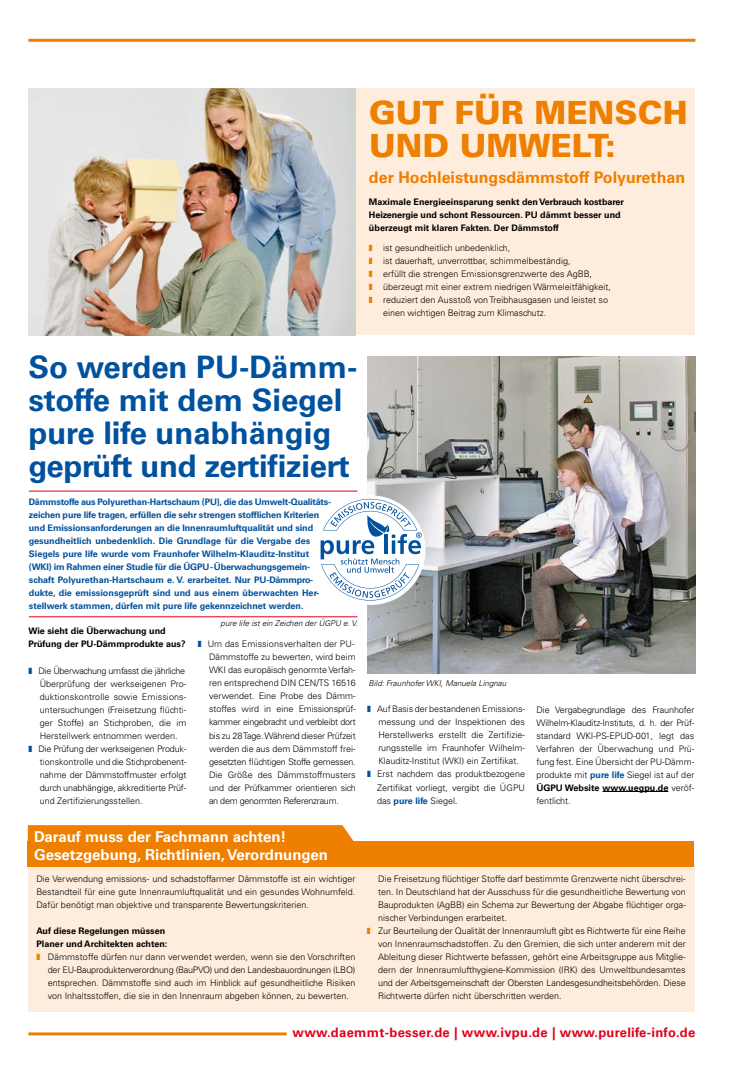
<style>
.page{position:relative;width:738px;height:1078px;background:#fff}
.page>*{position:absolute;margin:0;border:0;box-sizing:border-box;transform-origin:0 0}
.t1{font:900 32px/33px "Univers LT Std";color:#ee7f00}
.t2{font:700 31px/33px "Univers LT Std";color:#00519e}
.t3{font:700 16px "Univers LT Std";color:#ee7f00}
.t4{font:700 15px/18px "Univers LT Std";color:#fff}
.t5{font:700 13px "Univers LT Std";letter-spacing:.025em;color:#e2001a}
.t6{font:300 9px/13px "Univers LT Std";color:#000}
.t7{font:700 9px/13px "Univers LT Std";letter-spacing:-.01em;color:#00519e}
.t8{font:700 9px/13px "Univers LT Std";color:#000}
.t9{font:italic 300 8px "Univers LT Std";color:#000}
.s1{font-weight:700;color:#00519e}
.s2{font-weight:700}
</style>
<div class="page">
<div style="left:355px;top:89px;width:339px;height:246px;background:#feeddc"></div>
<img style="left:28px;top:88px;width:327px;height:247px">
<hr style="left:28px;top:39px;width:666px;height:3px;background:#ee7f00">
<hr style="left:28px;top:1032px;width:258px;height:3px;background:#ee7f00">
<hr style="left:29px;top:490px;width:328px;height:1px;background:#e2001a">
<hr style="left:29px;top:616px;width:328px;height:1px;background:#e2001a">
<hr style="left:602px;top:791px;width:65px;height:1px;background:#000">
<img style="left:367px;top:356px;width:327px;height:317px">
<div style="left:28px;top:865px;width:665px;height:146px;background:#feeddc"></div>
<div style="left:28px;top:841px;width:665px;height:26px;background:#ee7f00"></div>
<svg style="left:28px;top:825px;width:326px;height:16px;background:#ee8207"></svg>
<div style="left:315px;top:495px;width:110px;height:110px;background:#fff;border-radius:50%"></div>
<svg style="left:320px;top:499px;width:101px;height:101px"></svg>
<h1 class="t1" style="left:369px;top:96px;width:320px">GUT FÜR MENSCH<br>UND UMWELT:</h1>
<h3 class="t3" style="left:369px;top:168px;width:317px">der Hochleistungsdämmstoff Polyurethan</h3>
<p class="t8" style="left:369px;top:195px;width:256px">Maximale Energieeinsparung senkt den Verbrauch kostbarer<br>Heizenergie und schont Ressourcen. PU dämmt besser und überzeugt mit klaren Fakten. Der Dämmstoff</p>
<p class="t6" style="left:383px;top:241px;width:229px">ist gesundheitlich unbedenklich,<br>ist dauerhaft, unverrottbar, schimmelbeständig,<br>erfüllt die strengen Emissionsgrenzwerte des AgBB, überzeugt mit einer extrem niedrigen Wärmeleitfähigkeit, reduziert den Ausstoß von Treibhausgasen und leistet so einen wichtigen Beitrag zum Klimaschutz.</p>
<h2 class="t2" style="left:28px;top:351px;width:330px">So werden PU-Dämm&shy;stoffe mit dem Siegel pure life unabhängig geprüft und zertifiziert</h2>
<p class="t7" style="left:29px;top:495px;width:304px">Dämmstoffe aus Polyurethan-Hartschaum (PU), die das Umwelt-Qualitäts&shy;zeichen pure life tragen, erfüllen die sehr strengen stofflichen Kriterien und Emissionsanforderungen an die Innenraumluftqualität und sind gesundheitlich unbedenklich. Die Grundlage für die Vergabe des Siegels pure life wurde vom Fraunhofer Wilhelm-Klauditz-Institut (WKI) im Rahmen einer Studie für die ÜGPU-Überwachungsgemein&shy;schaft Polyurethan-Hartschaum e. V. erarbeitet. Nur PU-Dämmpro&shy;dukte, die emissionsgeprüft sind und aus einem überwachten Her&shy;stellwerk stammen, dürfen mit pure life gekennzeichnet werden.</p>
<p class="t8" style="left:28px;top:624px;width:159px">Wie sieht die Überwachung und<br>Prüfung der PU-Dämmprodukte aus?</p>
<p class="t6" style="left:38px;top:663px;width:149px">Die Überwachung umfasst die jährliche Überprüfung der werkseigenen Pro&shy;duktionskontrolle sowie Emissions&shy;untersuchungen (Freisetzung flüchti&shy;ger Stoffe) an Stichproben, die im Herstellwerk entnommen werden.<br>Die Prüfung der werkseigenen Produk&shy;tionskontrolle und die Stichprobenent&shy;nahme der Dämmstoffmuster erfolgt durch unabhängige, akkreditierte Prüf&shy;und Zertifizierungsstellen.</p>
<p class="t9" style="left:220px;top:618px;width:138px">pure life ist ein Zeichen der ÜGPU e. V.</p>
<p class="t6" style="left:207px;top:637px;width:149px;text-align:justify">Um das Emissionsverhalten der PU-Dämmstoffe zu bewerten, wird beim WKI das europäisch genormte Verfah&shy;ren entsprechend DIN CEN/TS 16516 verwendet. Eine Probe des Dämm&shy;stoffes wird in eine Emissionsprüf&shy;kammer eingebracht und verbleibt dort bis zu 28 Tage. Während dieser Prüfzeit werden die aus dem Dämmstoff frei&shy;gesetzten flüchtigen Stoffe gemessen.<br>Die Größe des Dämmstoffmusters und der Prüfkammer orientieren sich an dem genormten Referenzraum.</p>
<h3 class="t4" style="left:34px;top:827px;width:295px">Darauf muss der Fachmann achten!<br>Gesetzgebung, Richtlinien, Verordnungen</h3>
<p class="t6" style="left:36px;top:871px;width:320px;text-align:justify">Die Verwendung emissions- und schadstoffarmer Dämmstoffe ist ein wichtiger Bestandteil für eine gute Innenraumluftqualität und ein gesundes Wohnumfeld.<br>Dafür benötigt man objektive und transparente Bewertungskriterien.</p>
<p class="t8" style="left:36px;top:923px;width:132px">Auf diese Regelungen müssen<br>Planer und Architekten achten:</p>
<p class="t6" style="left:48px;top:949px;width:309px;text-align:justify">Dämmstoffe dürfen nur dann verwendet werden, wenn sie den Vorschriften der EU-Bauproduktenverordnung (BauPVO) und den Landesbauordnungen (LBO) entsprechen. Dämmstoffe sind auch im Hinblick auf gesundheitliche Risiken von Inhaltsstoffen, die sie in den Innenraum abgeben können, zu bewerten.</p>
<p class="t9" style="left:368px;top:677px;width:139px">Bild: Fraunhofer WKI, Manuela Lingnau</p>
<p class="t6" style="left:377px;top:702px;width:149px">Auf Basis der bestandenen Emissions&shy;messung und der Inspektionen des Herstellwerks erstellt die Zertifizie&shy;rungsstelle im Fraunhofer Wilhelm-Klauditz-Institut (WKI) ein Zertifikat.<br>Erst nachdem das produktbezogene Zertifikat vorliegt, vergibt die ÜGPU das <span class="s1">pure life</span> Siegel.</p>
<p class="t6" style="left:536px;top:702px;width:159px;text-align:justify">Die Vergabegrundlage des Fraunhofer Wilhelm-Klauditz-Instituts, d. h. der Prüf&shy;standard WKI-PS-EPUD-001, legt das Verfahren der Überwachung und Prü&shy;fung fest. Eine Übersicht der PU-Dämm&shy;produkte mit <span class="s1">pure life</span> Siegel ist auf der <span class="s2">ÜGPU Website www.uegpu.de</span> veröf&shy;fentlicht.</p>
<p class="t6" style="left:378px;top:871px;width:309px">Die Freisetzung flüchtiger Stoffe darf bestimmte Grenzwerte nicht überschrei&shy;ten. In Deutschland hat der Ausschuss für die gesundheitliche Bewertung von Bauprodukten (AgBB) ein Schema zur Bewertung der Abgabe flüchtiger orga&shy;nischer Verbindungen erarbeitet.<br>Zur Beurteilung der Qualität der Innenraumluft gibt es Richtwerte für eine Reihe von Innenraumschadstoffen. Zu den Gremien, die sich unter anderem mit der Ableitung dieser Richtwerte befassen, gehört eine Arbeitsgruppe aus Mitglie&shy;dern der Innenraumlufthygiene-Kommission (IRK) des Umweltbundesamtes und der Arbeitsgemeinschaft der Obersten Landesgesundheitsbehörden. Diese Richtwerte dürfen nicht überschritten werden.</p>
<h3 class="t5" style="left:292px;top:1024px;width:404px">www.daemmt-besser.de | www.ivpu.de | www.purelife-info.de</h3>
</div>
